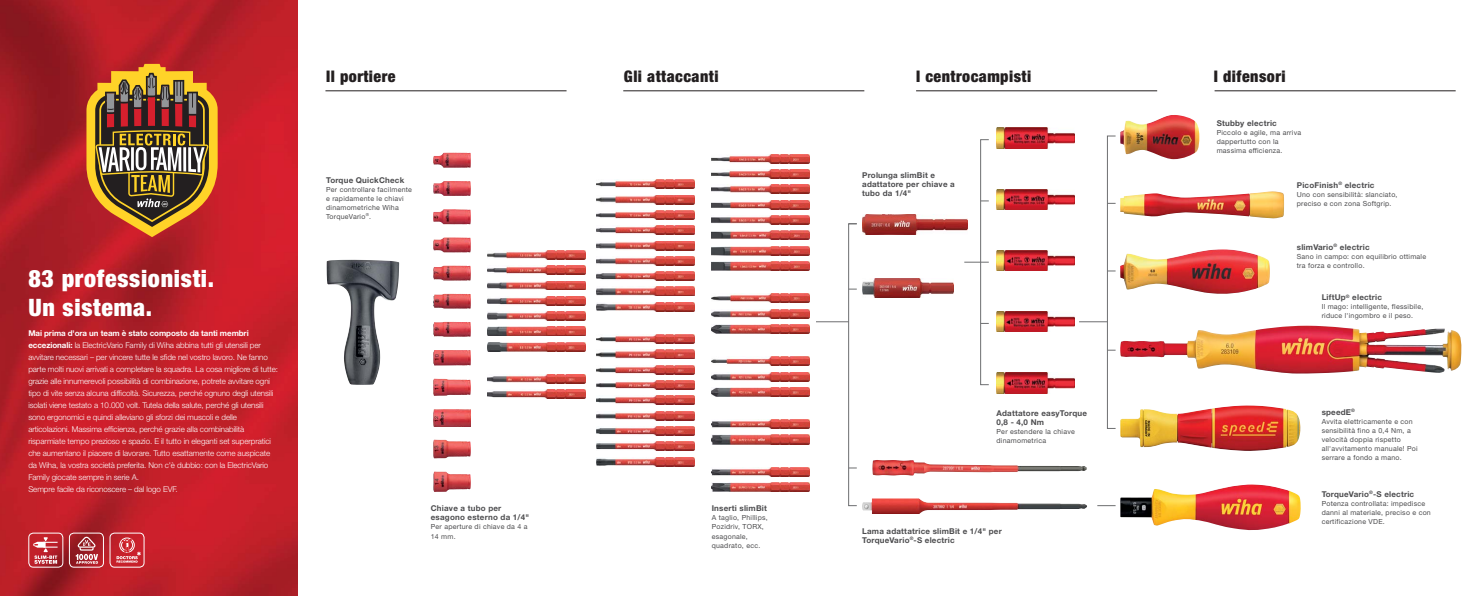
<style>
.page{position:relative;width:1472px;height:596px;background:#fff}
.page>*{position:absolute;margin:0;border:0;box-sizing:border-box;transform-origin:0 0}
.t1{font:900 condensed 24px/28.8px "Helvetica Neue LT Pro";letter-spacing:.03em;color:#fff}
.t2{font:900 condensed 16px "Helvetica Neue LT Pro";letter-spacing:.03em;color:#231f20}
.t3{font:300 8px/12px "Helvetica Neue LT Pro";letter-spacing:-.01em;color:#fff}
.t4{font:700 8px/9px "Helvetica Neue LT Pro";letter-spacing:.025em;color:#4c4c4e}
.t5{font:7px/9px "Helvetica Neue LT Pro";letter-spacing:.035em;color:#4c4c4e}
.s1{font-weight:700}
</style>
<div class="page">
<img style="left:0;top:0;width:298px;height:595px">
<svg style="left:86px;top:64px;width:132px;height:173px"></svg>
<div style="left:28px;top:532px;width:35px;height:35px;border:1px solid #fff;border-radius:5px"></div>
<svg style="left:33px;top:537px;width:25px;height:26px"></svg>
<div style="left:69px;top:532px;width:35px;height:35px;border:1px solid #fff;border-radius:5px"></div>
<svg style="left:76px;top:535px;width:22px;height:28px"></svg>
<div style="left:110px;top:532px;width:34px;height:35px;border:1px solid #fff;border-radius:5px"></div>
<div style="left:119px;top:537px;width:16px;height:15px;border:1px solid #fff;border-radius:50%"></div>
<svg style="left:116px;top:538px;width:25px;height:24px"></svg>
<div style="left:1107px;top:136px;width:8px;height:292px;border:1px solid #6d6e70"></div>
<svg style="left:1079px;top:321px;width:28px;height:1px"></svg>
<svg style="left:1097px;top:505px;width:18px;height:1px"></svg>
<div style="left:980px;top:139px;width:8px;height:245px;border:1px solid #6d6e70"></div>
<svg style="left:964px;top:262px;width:24px;height:1px"></svg>
<div style="left:848px;top:223px;width:9px;height:282px;border:1px solid #6d6e70"></div>
<hr style="left:816px;top:321px;width:32px;height:1px;background:#6d6e70">
<img style="left:1120px;top:405px;width:180px;height:46px">
<img style="left:1120px;top:249px;width:149px;height:45px">
<img style="left:1120px;top:191px;width:163px;height:27px">
<img style="left:1120px;top:484px;width:180px;height:46px">
<img style="left:1120px;top:115px;width:79px;height:44px">
<img style="left:1120px;top:325px;width:341px;height:48px">
<img style="left:996px;top:128px;width:78px;height:20px">
<img style="left:996px;top:250px;width:78px;height:20px">
<img style="left:996px;top:189px;width:78px;height:20px">
<img style="left:996px;top:311px;width:78px;height:20px">
<img style="left:996px;top:372px;width:78px;height:21px">
<img style="left:862px;top:278px;width:91px;height:19px">
<img style="left:862px;top:214px;width:105px;height:20px">
<img style="left:872px;top:460px;width:214px;height:15px">
<img style="left:862px;top:498px;width:224px;height:15px">
<img style="left:711px;top:154px;width:98px;height:9px">
<img style="left:711px;top:169px;width:98px;height:9px">
<img style="left:711px;top:185px;width:98px;height:9px">
<img style="left:711px;top:200px;width:98px;height:9px">
<img style="left:711px;top:215px;width:98px;height:9px">
<img style="left:711px;top:231px;width:98px;height:9px">
<img style="left:711px;top:246px;width:98px;height:9px">
<img style="left:711px;top:261px;width:98px;height:9px">
<img style="left:711px;top:293px;width:98px;height:9px">
<img style="left:711px;top:309px;width:98px;height:9px">
<img style="left:711px;top:324px;width:98px;height:9px">
<img style="left:711px;top:356px;width:98px;height:9px">
<img style="left:711px;top:372px;width:98px;height:9px">
<img style="left:711px;top:387px;width:98px;height:9px">
<img style="left:711px;top:419px;width:98px;height:9px">
<img style="left:711px;top:434px;width:98px;height:10px">
<img style="left:711px;top:467px;width:98px;height:9px">
<img style="left:711px;top:482px;width:98px;height:9px">
<img style="left:597px;top:180px;width:97px;height:9px">
<img style="left:597px;top:195px;width:97px;height:9px">
<img style="left:597px;top:210px;width:97px;height:9px">
<img style="left:597px;top:225px;width:97px;height:9px">
<img style="left:597px;top:241px;width:97px;height:9px">
<img style="left:597px;top:256px;width:97px;height:9px">
<img style="left:597px;top:271px;width:97px;height:9px">
<img style="left:597px;top:287px;width:97px;height:9px">
<img style="left:597px;top:302px;width:97px;height:9px">
<img style="left:597px;top:334px;width:97px;height:9px">
<img style="left:597px;top:349px;width:97px;height:10px">
<img style="left:597px;top:365px;width:97px;height:9px">
<img style="left:597px;top:380px;width:97px;height:9px">
<img style="left:597px;top:395px;width:97px;height:9px">
<img style="left:597px;top:411px;width:97px;height:9px">
<img style="left:597px;top:426px;width:97px;height:9px">
<img style="left:597px;top:441px;width:97px;height:9px">
<img style="left:597px;top:457px;width:97px;height:9px">
<img style="left:487px;top:250px;width:98px;height:9px">
<img style="left:487px;top:265px;width:98px;height:9px">
<img style="left:487px;top:281px;width:98px;height:9px">
<img style="left:487px;top:296px;width:98px;height:9px">
<img style="left:487px;top:311px;width:98px;height:9px">
<img style="left:487px;top:327px;width:98px;height:8px">
<img style="left:487px;top:342px;width:98px;height:9px">
<img style="left:487px;top:374px;width:98px;height:9px">
<img style="left:487px;top:389px;width:98px;height:9px">
<img style="left:433px;top:294px;width:38px;height:14px">
<img style="left:433px;top:265px;width:38px;height:15px">
<img style="left:433px;top:152px;width:38px;height:16px">
<img style="left:433px;top:181px;width:38px;height:15px">
<img style="left:433px;top:209px;width:38px;height:15px">
<img style="left:433px;top:237px;width:38px;height:15px">
<img style="left:433px;top:350px;width:38px;height:15px">
<img style="left:433px;top:409px;width:38px;height:17px">
<img style="left:433px;top:471px;width:38px;height:20px">
<img style="left:433px;top:322px;width:38px;height:14px">
<img style="left:433px;top:378px;width:38px;height:17px">
<img style="left:433px;top:439px;width:38px;height:19px">
<img style="left:326px;top:259px;width:73px;height:125px">
<hr style="left:325px;top:90px;width:241px;height:1px;background:#231f20">
<hr style="left:623px;top:90px;width:241px;height:1px;background:#231f20">
<hr style="left:916px;top:90px;width:241px;height:1px;background:#231f20">
<hr style="left:1214px;top:90px;width:241px;height:1px;background:#231f20">
<h1 class="t1" style="left:28px;top:266px;width:187px">83 professionisti.<br>Un sistema.</h1>
<p class="t3" style="left:28px;top:327px;width:251px"><span class="s1">Mai prima d'ora un team è stato composto da tanti membri eccezionali:</span> la ElectricVario Family di Wiha abbina tutti gli utensili per avvitare necessari – per vincere tutte le sfide nel vostro lavoro. Ne fanno parte molti nuovi arrivati a completare la squadra. La cosa migliore di tutte: grazie alle innumerevoli possibilità di combinazione, potrete avvitare ogni tipo di vite senza alcuna difficoltà. Sicurezza, perché ognuno degli utensili isolati viene testato a 10.000 volt. Tutela della salute, perché gli utensili sono ergonomici e quindi alleviano gli sforzi dei muscoli e delle articolazioni. Massima efficienza, perché grazie alla combinabilità risparmiate tempo prezioso e spazio. E il tutto in eleganti set superpratici che aumentano il piacere di lavorare. Tutto esattamente come auspicate da Wiha, la vostra società preferita. Non c'è dubbio: con la ElectricVario Family giocate sempre in serie A.<br>Sempre facile da riconoscere – dal logo EVF.</p>
<h2 class="t2" style="left:326px;top:71px;width:71px">Il portiere</h2>
<h2 class="t2" style="left:624px;top:71px;width:96px">Gli attaccanti</h2>
<h2 class="t2" style="left:916px;top:71px;width:117px">I centrocampisti</h2>
<h2 class="t2" style="left:1213px;top:71px;width:73px">I difensori</h2>
<p class="t4" style="left:326px;top:176px;width:80px">Torque QuickCheck</p>
<p class="t5" style="left:326px;top:185px;width:87px">Per controllare facilmente e rapidamente le chiavi dinamometriche Wiha<br>TorqueVario<sup>®</sup>.</p>
<p class="t4" style="left:431px;top:504px;width:100px">Chiave a tubo per esagono esterno da 1/4"</p>
<p class="t5" style="left:431px;top:523px;width:98px">Per aperture di chiave da 4 a<br>14 mm.</p>
<p class="t4" style="left:711px;top:504px;width:57px">Inserti slimBit</p>
<p class="t5" style="left:711px;top:514px;width:58px">A taglio, Phillips,<br>Pozidriv, TORX, esagonale, quadrato, ecc.</p>
<p class="t4" style="left:862px;top:171px;width:94px">Prolunga slimBit e adattatore per chiave a tubo da 1/4"</p>
<p class="t4" style="left:996px;top:409px;width:92px">Adattatore easyTorque<br>0,8 - 4,0 Nm</p>
<p class="t5" style="left:996px;top:427px;width:80px">Per estendere la chiave dinamometrica</p>
<p class="t4" style="left:862px;top:527px;width:141px">Lama adattatrice slimBit e 1/4" per<br>TorqueVario<sup>®</sup>-S electric</p>
<p class="t4" style="left:1216px;top:119px;width:62px">Stubby electric</p>
<p class="t5" style="left:1216px;top:128px;width:86px">Piccolo e agile, ma arriva dappertutto con la massima efficienza.</p>
<p class="t4" style="left:1296px;top:181px;width:79px">PicoFinish<sup>®</sup> electric</p>
<p class="t5" style="left:1296px;top:190px;width:102px">Uno con sensibilità: slanciato, preciso e con zona Softgrip.</p>
<p class="t4" style="left:1296px;top:243px;width:74px">slimVario<sup>®</sup> electric</p>
<p class="t5" style="left:1296px;top:252px;width:131px">Sano in campo: con equilibrio ottimale tra forza e controllo.</p>
<p class="t4" style="left:1321px;top:294px;width:62px">LiftUp<sup>®</sup> electric</p>
<p class="t5" style="left:1321px;top:303px;width:103px">Il mago: intelligente, flessibile, riduce l'ingombro e il peso.</p>
<p class="t4" style="left:1321px;top:408px;width:35px">speedE<sup>®</sup></p>
<p class="t5" style="left:1321px;top:417px;width:97px">Avvita elettricamente e con sensibilità fino a 0,4 Nm, a velocità doppia rispetto all'avvitamento manuale! Poi serrare a fondo a mano.</p>
<p class="t4" style="left:1321px;top:490px;width:94px">TorqueVario<sup>®</sup>-S electric</p>
<p class="t5" style="left:1321px;top:499px;width:111px">Potenza controllata: impedisce danni al materiale, preciso e con certificazione VDE.</p>
</div>
